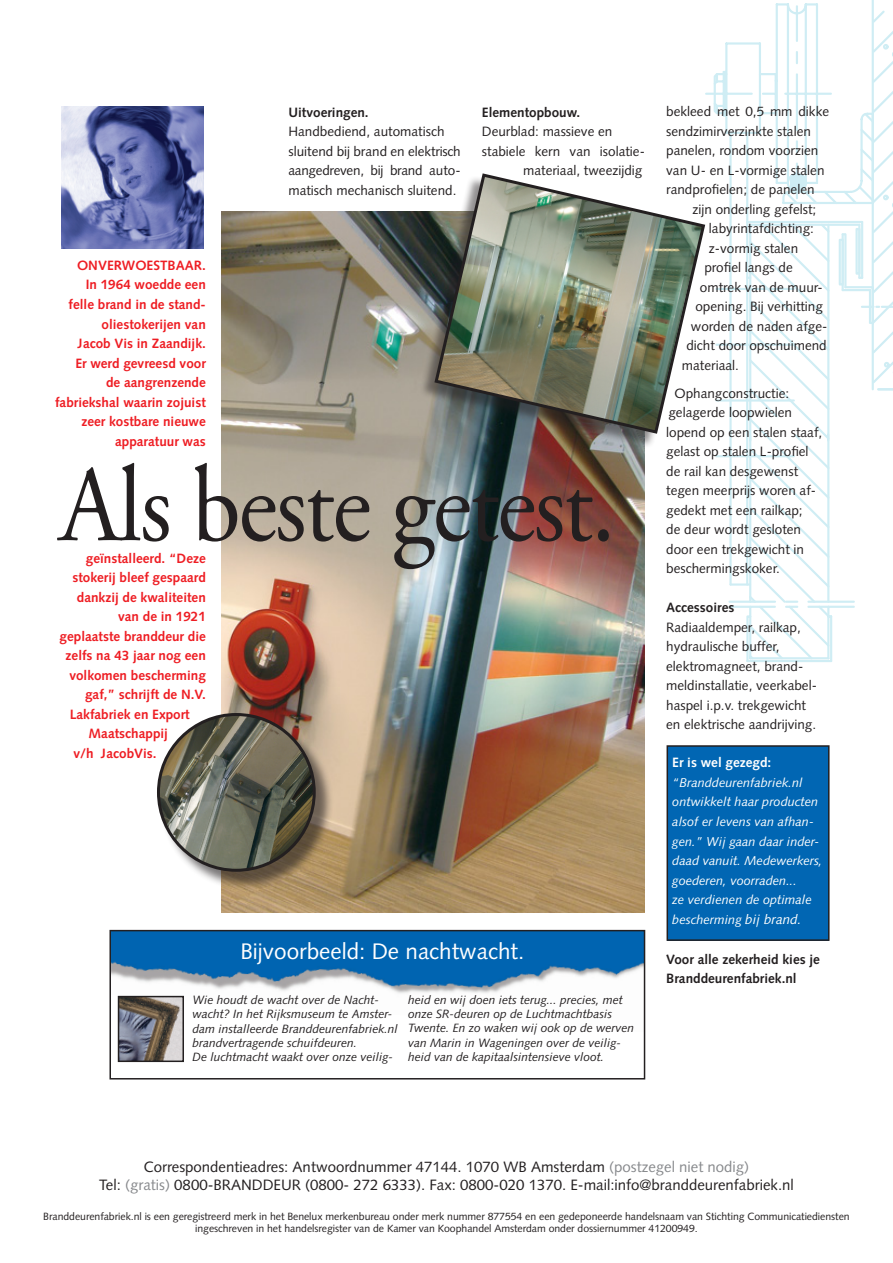
<style>
.page{position:relative;width:893px;height:1263px;background:#fff}
.page>*{position:absolute;margin:0;border:0;box-sizing:border-box;transform-origin:0 0}
.t1{font:108px "Adobe Garamond Pro";letter-spacing:-.02em;color:#231f20;scale:.9 1}
.Platte_tekst_2{font:22.5px "Syntax";color:#fff}
.t2{font:15px "Syntax";color:#231f20}
.Platte_tekst_2-2{font:13.5px/19.5px "Syntax";color:#231f20}
.Platte_tekst_2-3{font:700 13.5px/19.5px "Syntax";color:#ee1d23;text-align:right}
.Platte_tekst_2-4{font:700 13.5px/19.5px "Syntax";color:#231f20}
.Platte_tekst_2-5{font:700 13.5px "Syntax";color:#fff}
.Platte_tekst_2-6{font:italic 12.75px/19.5px "Syntax";color:#fff}
.Platte_tekst_3{font:italic 12px/14.4px "Syntax";color:#231f20}
.t3{font:10.5px "Syntax";letter-spacing:-.005em;color:#231f20}
.s1{font-size:13.5px}
.s2{color:#87898c}
</style>
<div class="page">
<img style="left:221px;top:211px;width:424px;height:702px">
<hr style="left:872px;top:0;width:2px;height:389px;background:#cfedf4">
<svg style="left:705px;top:2px;width:188px;height:659px"></svg>
<img style="left:62px;top:106px;width:141px;height:142px">
<div style="left:159px;top:715px;width:175px;height:175px;background:#231f20;opacity:.6"></div>
<img style="left:158px;top:714px;width:156px;height:156px;border-radius:78px">
<div style="left:157px;top:713px;width:159px;height:159px;border:3px solid #231f20;border-radius:50%"></div>
<div style="left:420px;top:176px;width:283px;height:273px;background:#231f20;opacity:.5"></div>
<img style="left:433px;top:172px;width:274px;height:264px">
<div style="left:667px;top:746px;width:162px;height:194px;background:#0166b3"></div>
<div style="left:666px;top:745px;width:163px;height:196px;border:2px solid #231f20"></div>
<img style="left:112px;top:933px;width:530px;height:99px">
<div style="left:109px;top:930px;width:536px;height:149px;border:2px solid #231f20"></div>
<img style="left:121px;top:999px;width:60px;height:60px">
<div style="left:118px;top:996px;width:66px;height:66px;border:2px solid #231f20"></div>
<p class="Platte_tekst_2-3" style="left:77px;top:256px;width:130px">ONVERWOESTBAAR.</p>
<p class="Platte_tekst_2-3" style="left:86px;top:275px;width:122px">In 1964 woedde een</p>
<p class="Platte_tekst_2-3" style="left:69px;top:295px;width:139px">felle brand in de stand&shy;oliestokerijen van</p>
<p class="Platte_tekst_2-3" style="left:78px;top:334px;width:130px">Jacob Vis in Zaandijk.</p>
<p class="Platte_tekst_2-3" style="left:75px;top:353px;width:132px">Er werd gevreesd voor</p>
<p class="Platte_tekst_2-3" style="left:106px;top:373px;width:101px">de aangrenzende</p>
<p class="Platte_tekst_2-3" style="left:55px;top:392px;width:152px">fabriekshal waarin zojuist zeer kostbare nieuwe</p>
<p class="Platte_tekst_2-3" style="left:115px;top:431px;width:92px">apparatuur was</p>
<p class="Platte_tekst_2-4" style="left:288px;top:102px;width:82px">Uitvoeringen.</p>
<p class="Platte_tekst_2-2" style="left:288px;top:122px;width:158px">Handbediend, automatisch</p>
<p class="Platte_tekst_2-2" style="left:288px;top:141px;width:174px;text-align:justify">sluitend bij brand en elektrisch aangedreven, bij brand auto&shy;matisch mechanisch sluitend.</p>
<p class="Platte_tekst_2-4" style="left:482px;top:102px;width:100px">Elementopbouw.</p>
<p class="Platte_tekst_2-2" style="left:482px;top:122px;width:132px">Deurblad: massieve en</p>
<p class="Platte_tekst_2-2" style="left:482px;top:141px;width:164px">stabiele kern van isolatie-</p>
<p class="Platte_tekst_2-2" style="left:523px;top:161px;width:121px">materiaal, tweezijdig</p>
<p class="t1" style="left:60px;top:441px;width:619px">Als beste getest.</p>
<p class="Platte_tekst_2-3" style="left:86px;top:548px;width:122px">geïnstalleerd. “Deze</p>
<p class="Platte_tekst_2-3" style="left:72px;top:568px;width:135px;text-align:center">stokerij bleef gespaard dankzij de kwaliteiten</p>
<p class="Platte_tekst_2-3" style="left:118px;top:607px;width:89px">van de in 1921</p>
<p class="Platte_tekst_2-3" style="left:60px;top:626px;width:148px">geplaatste branddeur die</p>
<p class="Platte_tekst_2-3" style="left:66px;top:646px;width:142px">zelfs na 43 jaar nog een</p>
<p class="Platte_tekst_2-3" style="left:69px;top:665px;width:138px">volkomen bescherming gaf,” schrijft de N.V.</p>
<p class="Platte_tekst_2-3" style="left:70px;top:704px;width:122px">Lakfabriek en Export</p>
<p class="Platte_tekst_2-3" style="left:89px;top:724px;width:81px">Maatschappij</p>
<p class="Platte_tekst_2-3" style="left:74px;top:743px;width:85px">v/h JacobVis.</p>
<p class="Platte_tekst_2" style="left:240px;top:938px;width:285px">Bijvoorbeeld: De nachtwacht.</p>
<p class="Platte_tekst_3" style="left:408px;top:992px;width:227px">heid en wij doen iets terug... precies, met onze SR-deuren op de Luchtmachtbasis Twente. En zo waken wij ook op de werven van Marin in Wageningen over de veilig&shy;heid van de kapitaalsintensieve vloot.</p>
<p class="Platte_tekst_3" style="left:192px;top:992px;width:207px">Wie houdt de wacht over de Nacht&shy;wacht? In het Rijksmuseum te Amster&shy;dam installeerde Branddeurenfabriek.nl brandvertragende schuifdeuren.</p>
<p class="Platte_tekst_3" style="left:192px;top:1050px;width:202px">De luchtmacht waakt over onze veilig-</p>
<p class="Platte_tekst_2-2" style="left:666px;top:102px;width:164px">bekleed met 0,5 mm dikke</p>
<p class="Platte_tekst_2-2" style="left:666px;top:122px;width:160px">sendzimirverzinkte stalen panelen, rondom voorzien van U- en L-vormige stalen randprofielen; de panelen</p>
<p class="Platte_tekst_2-2" style="left:692px;top:200px;width:125px">zijn onderling gefelst;</p>
<p class="Platte_tekst_2-2" style="left:709px;top:219px;width:107px">labyrintafdichting:</p>
<p class="Platte_tekst_2-2" style="left:709px;top:239px;width:91px">z-vormig stalen</p>
<p class="Platte_tekst_2-2" style="left:704px;top:258px;width:90px">profiel langs de</p>
<p class="Platte_tekst_2-2" style="left:700px;top:278px;width:124px">omtrek van de muur-</p>
<p class="Platte_tekst_2-2" style="left:695px;top:297px;width:129px">opening. Bij verhitting</p>
<p class="Platte_tekst_2-2" style="left:691px;top:317px;width:138px">worden de naden afge-</p>
<p class="Platte_tekst_2-2" style="left:686px;top:336px;width:142px">dicht door opschuimend</p>
<p class="Platte_tekst_2-2" style="left:682px;top:356px;width:58px">materiaal.</p>
<p class="Platte_tekst_2-2" style="left:674px;top:384px;width:116px">Ophangconstructie:</p>
<p class="Platte_tekst_2-2" style="left:668px;top:403px;width:125px">gelagerde loopwielen</p>
<p class="Platte_tekst_2-2" style="left:666px;top:423px;width:158px">lopend op een stalen staaf, gelast op stalen L-profiel</p>
<p class="Platte_tekst_2-2" style="left:666px;top:462px;width:151px">de rail kan desgewenst tegen meerprijs woren af&shy;gedekt met een railkap;</p>
<p class="Platte_tekst_2-2" style="left:666px;top:520px;width:139px">de deur wordt gesloten door een trekgewicht in beschermingskoker.</p>
<p class="Platte_tekst_2-4" style="left:666px;top:598px;width:70px">Accessoires</p>
<p class="Platte_tekst_2-2" style="left:666px;top:618px;width:136px">Radiaaldemper, railkap,</p>
<p class="Platte_tekst_2-2" style="left:666px;top:637px;width:115px">hydraulische buffer,</p>
<p class="Platte_tekst_2-2" style="left:666px;top:657px;width:152px">elektromagneet, brand&shy;meldinstallatie, veerkabel&shy;haspel i.p.v. trekgewicht</p>
<p class="Platte_tekst_2-2" style="left:666px;top:715px;width:152px">en elektrische aandrijving.</p>
<p class="Platte_tekst_2-5" style="left:672px;top:755px;width:101px">Er is wel gezegd:</p>
<p class="Platte_tekst_2-6" style="left:672px;top:773px;width:132px">“Branddeurenfabriek.nl</p>
<p class="Platte_tekst_2-6" style="left:672px;top:792px;width:152px">ontwikkelt haar producten alsof er levens van afhan&shy;gen.” Wij gaan daar inder&shy;daad vanuit. Medewerkers, goederen, voorraden...<br>ze verdienen de optimale bescherming <span class="s1">bij brand.</span></p>
<p class="Platte_tekst_2-4" style="left:666px;top:949px;width:155px">Voor alle zekerheid kies je<br>Branddeurenfabriek.nl</p>
<p class="t2" style="left:144px;top:1157px;width:607px">Correspondentieadres: Antwoordnummer 47144. 1070 WB Amsterdam <span class="s2">(postzegel niet nodig)</span></p>
<p class="t2" style="left:99px;top:1175px;width:696px">Tel: <span class="s2">(gratis)</span> 0800-BRANDDEUR (0800- 272 6333). Fax: 0800-020 1370. E-mail:info@branddeurenfabriek.nl</p>
<p class="t3" style="left:43px;top:1210px;width:808px">Branddeurenfabriek.nl is een geregistreerd merk in het Benelux merkenbureau onder merk nummer 877554 en een gedeponeerde handelsnaam van Stichting Communicatiediensten</p>
<p class="t3" style="left:195px;top:1222px;width:504px">ingeschreven in het handelsregister van de Kamer van Koophandel Amsterdam onder dossiernummer 41200949.</p>
</div>
